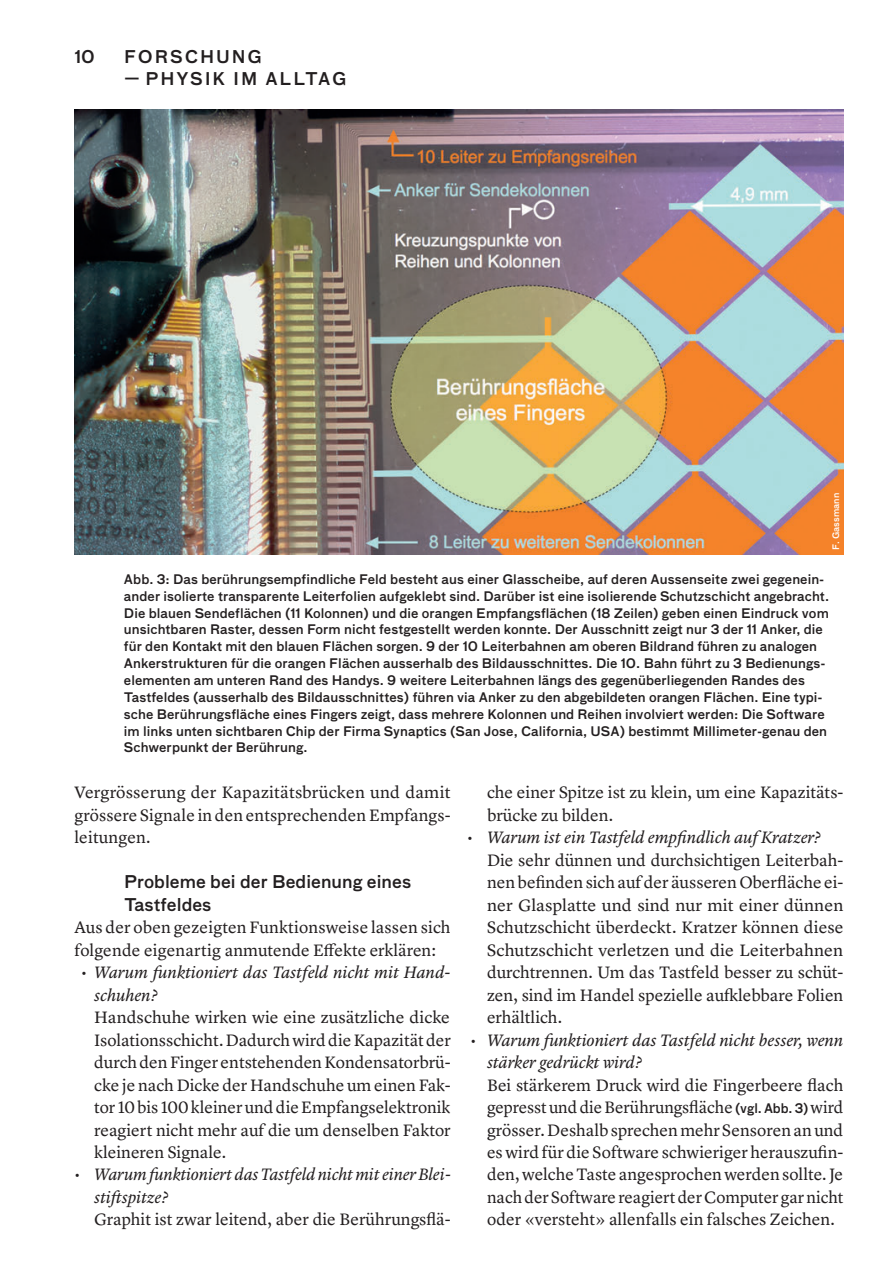
<style>
.page{position:relative;width:893px;height:1275px;background:#fff}
.page>*{position:absolute;margin:0;border:0;box-sizing:border-box;transform-origin:0 0}
.t1{font:17.15px/22.4px "Lyon Text";color:#231f20;text-align:justify}
.t2{font:italic 17.15px/22.4px "Lyon Text";letter-spacing:-.005em;color:#231f20}
.t3{font:500 17.15px/22.4px "Bau OT";letter-spacing:.005em;color:#231f20}
.t4{font:500 17.15px "Bau OT";letter-spacing:.11em;color:#231f20}
.t5{font:500 12.78px/16.8px "Bau OT";letter-spacing:.005em;color:#231f20}
.t6{font:500 8.75px "Bau OT";letter-spacing:.005em;color:#fff}
.s1{font-family:"Bau OT";font-weight:500;font-size:12.78px}
</style>
<div class="page">
<img style="left:74px;top:109px;width:769px;height:446px">
<p class="t3" style="left:74px;top:46px;width:22px">10</p>
<p class="t4" style="left:124px;top:45px;width:139px">FORSCHUNG</p>
<p class="t4" style="left:124px;top:68px;width:224px">— PHYSIK IM ALLTAG</p>
<p class="t6" style="left:830px;top:550px;width:59px;rotate:-90deg">F. Gassmann</p>
<p class="t5" style="left:124px;top:571px;width:707px">Abb. 3: Das berührungsempfindliche Feld besteht aus einer Glasscheibe, auf deren Aussenseite zwei gegenein&shy;ander isolierte transparente Leiterfolien aufgeklebt sind. Darüber ist eine isolierende Schutzschicht angebracht.<br>Die blauen Sendeflächen (11 Kolonnen) und die orangen Empfangsflächen (18 Zeilen) geben einen Eindruck vom unsichtbaren Raster, dessen Form nicht festgestellt werden konnte. Der Ausschnitt zeigt nur 3 der 11 Anker, die für den Kontakt mit den blauen Flächen sorgen. 9 der 10 Leiterbahnen am oberen Bildrand führen zu analogen Ankerstrukturen für die orangen Flächen ausserhalb des Bildausschnittes. Die 10. Bahn führt zu 3 Bedienungs&shy;elementen am unteren Rand des Handys. 9 weitere Leiterbahnen längs des gegenüberliegenden Randes des Tastfeldes (ausserhalb des Bildausschnittes) führen via Anker zu den abgebildeten orangen Flächen. Eine typi&shy;sche Berührungsfläche eines Fingers zeigt, dass mehrere Kolonnen und Reihen involviert werden: Die Software im links unten sichtbaren Chip der Firma Synaptics (San Jose, California, USA) bestimmt Millimeter-genau den Schwerpunkt der Berührung.</p>
<p class="t1" style="left:74px;top:780px;width:378px">Vergrösserung der Kapazitätsbrücken und damit grössere Signale in den entsprechenden Empfangs&shy;leitungen.</p>
<p class="t3" style="left:124px;top:871px;width:289px">Probleme bei der Bedienung eines<br>Tastfeldes</p>
<p class="t1" style="left:74px;top:915px;width:378px">Aus der oben gezeigten Funktionsweise lassen sich folgende eigenartig anmutende Effekte erklären:</p>
<p class="t2" style="left:94px;top:960px;width:358px">Warum funktioniert das Tastfeld nicht mit Hand&shy;schuhen?</p>
<p class="t1" style="left:94px;top:1005px;width:358px">Handschuhe wirken wie eine zusätzliche dicke Isolationsschicht. Dadurch wird die Kapazität der durch den Finger entstehenden Kondensatorbrü&shy;cke je nach Dicke der Handschuhe um einen Fak&shy;tor 10 bis 100 kleiner und die Empfangselektronik reagiert nicht mehr auf die um denselben Faktor kleineren Signale.</p>
<p class="t2" style="left:94px;top:1162px;width:358px">Warum funktioniert das Tastfeld nicht mit einer Blei&shy;stiftspitze?</p>
<p class="t1" style="left:94px;top:1207px;width:358px">Graphit ist zwar leitend, aber die Berührungsflä-</p>
<p class="t1" style="left:487px;top:780px;width:358px">che einer Spitze ist zu klein, um eine Kapazitäts&shy;brücke zu bilden.</p>
<p class="t2" style="left:487px;top:825px;width:335px">Warum ist ein Tastfeld empfindlich auf Kratzer?</p>
<p class="t1" style="left:487px;top:847px;width:358px">Die sehr dünnen und durchsichtigen Leiterbah&shy;nen befinden sich auf der äusseren Oberfläche ei&shy;ner Glasplatte und sind nur mit einer dünnen Schutzschicht überdeckt. Kratzer können diese Schutzschicht verletzen und die Leiterbahnen durchtrennen. Um das Tastfeld besser zu schüt&shy;zen, sind im Handel spezielle aufklebbare Folien erhältlich.</p>
<p class="t2" style="left:487px;top:1027px;width:358px">Warum funktioniert das Tastfeld nicht besser, wenn stärker gedrückt wird?</p>
<p class="t1" style="left:487px;top:1072px;width:358px">Bei stärkerem Druck wird die Fingerbeere flach gepresst und die Berührungsfläche <span class="s1">(vgl. Abb. 3)</span> wird grösser. Deshalb sprechen mehr Sensoren an und es wird für die Software schwieriger herauszufin&shy;den, welche Taste angesprochen werden sollte. Je nach der Software reagiert der Computer gar nicht oder «versteht» allenfalls ein falsches Zeichen.</p>
</div>
